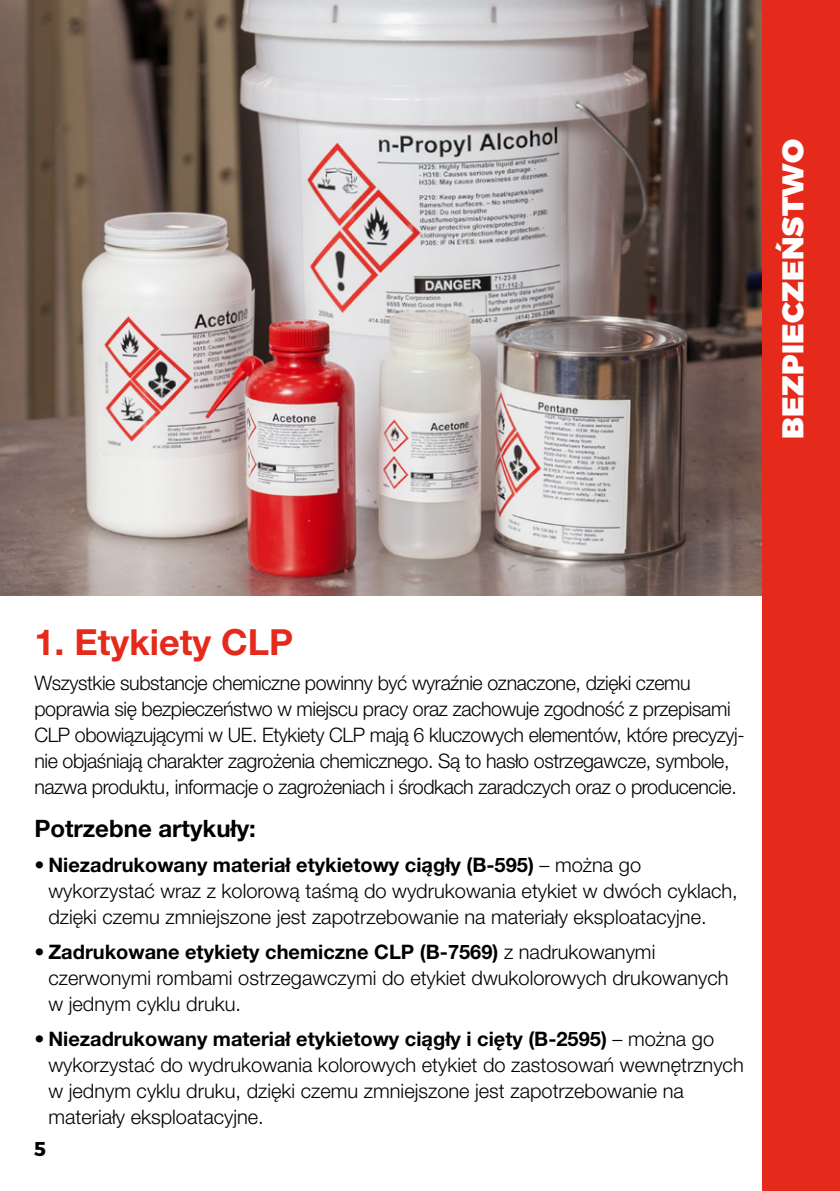
<style>
.page{position:relative;width:840px;height:1191px;background:#fff}
.page>*{position:absolute;margin:0;border:0;box-sizing:border-box;transform-origin:0 0}
.t1{font:700 36px "Helvetica Neue LT Pro";color:#e52a1b}
.t2{font:900 30px "Montserrat";letter-spacing:.01em;color:#fff}
.t3{font:700 24px "Helvetica Neue LT Pro";color:#000}
.t4{font:300 20px/26px "Helvetica Neue LT Pro";color:#000}
.t5{font:300 20px/26px "Helvetica Neue LT Pro";letter-spacing:-.02em;color:#000}
.t6{font:700 20px "Montserrat";color:#000}
.s1{font-weight:700}
</style>
<div class="page">
<img style="left:0;top:0;width:762px;height:595px">
<div style="left:762px;top:0;width:77px;height:595px;background:#e52a1b"></div>
<div style="left:762px;top:595px;width:77px;height:596px;background:#e52a1b"></div>
<h2 class="t2" style="left:773px;top:439px;width:301px;rotate:-90deg">BEZPIECZEŃSTWO</h2>
<h1 class="t1" style="left:34px;top:619px;width:260px">1. Etykiety CLP</h1>
<p class="t5" style="left:34px;top:669px;width:711px">Wszystkie substancje chemiczne powinny być wyraźnie oznaczone, dzięki czemu poprawia się bezpieczeństwo w miejscu pracy oraz zachowuje zgodność z przepisami CLP obowiązującymi w UE. Etykiety CLP mają 6 kluczowych elementów, które precyzyj&shy;nie objaśniają charakter zagrożenia chemicznego. Są to hasło ostrzegawcze, symbole, nazwa produktu, informacje o zagrożeniach i środkach zaradczych oraz o producencie.</p>
<p class="t3" style="left:34px;top:813px;width:223px">Potrzebne artykuły:</p>
<p class="t4" style="left:48px;top:851px;width:690px;text-indent:-14px"><span class="s1">• Niezadrukowany materiał etykietowy ciągły (B-595)</span> – można go wykorzystać wraz z kolorową taśmą do wydrukowania etykiet w dwóch cyklach, dzięki czemu zmniejszone jest zapotrzebowanie na materiały eksploatacyjne.</p>
<p class="t4" style="left:48px;top:938px;width:681px;text-indent:-14px"><span class="s1">• Zadrukowane etykiety chemiczne CLP (B-7569)</span> z nadrukowanymi czerwonymi rombami ostrzegawczymi do etykiet dwukolorowych drukowanych w jednym cyklu druku.</p>
<p class="t4" style="left:48px;top:1025px;width:696px;text-indent:-14px"><span class="s1">• Niezadrukowany materiał etykietowy ciągły i cięty (B-2595)</span> – można go wykorzystać do wydrukowania kolorowych etykiet do zastosowań wewnętrznych w jednym cyklu druku, dzięki czemu zmniejszone jest zapotrzebowanie na materiały eksploatacyjne.</p>
<p class="t6" style="left:34px;top:1137px;width:13px">5</p>
</div>
